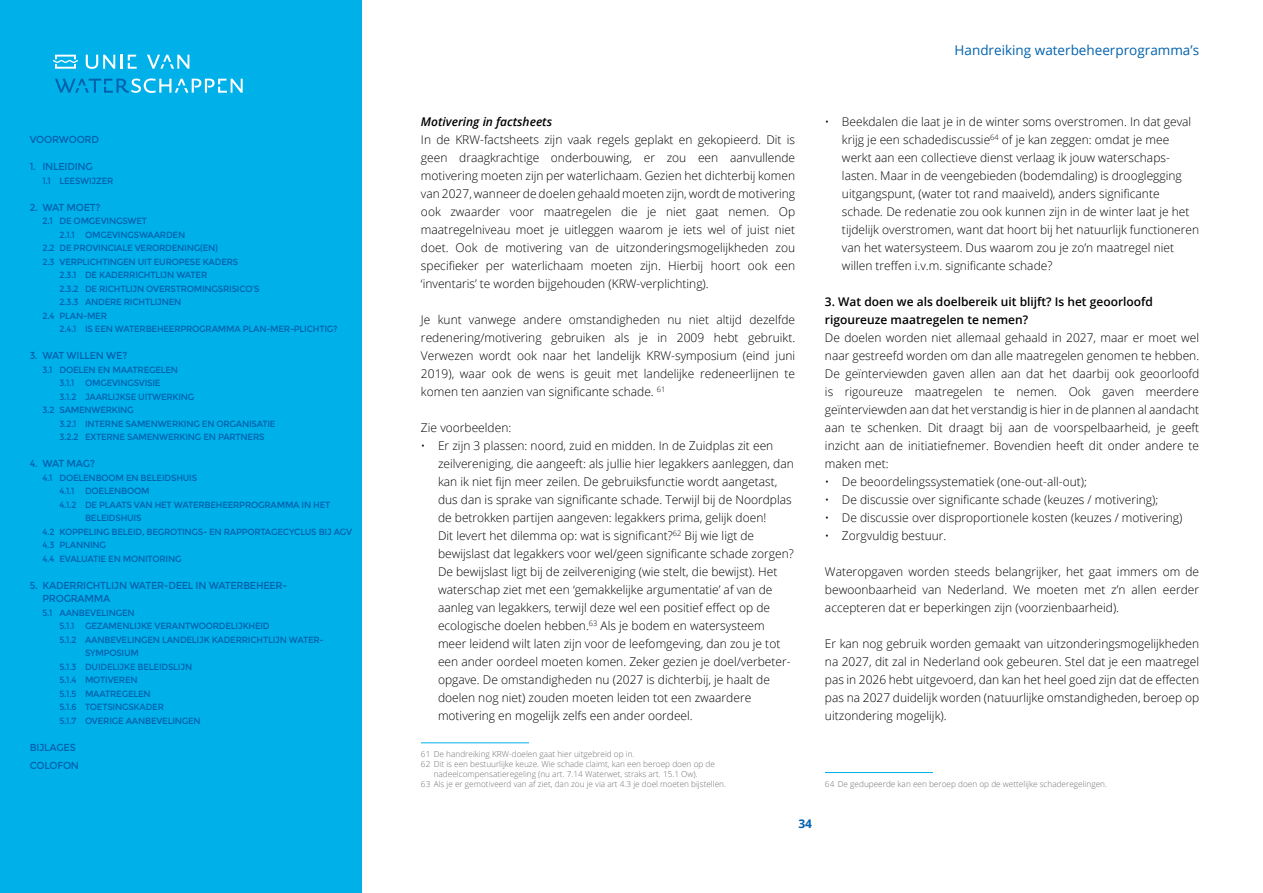
<style>
.page{position:relative;width:1263px;height:893px;background:#fff}
.page>*{position:absolute;margin:0;border:0;box-sizing:border-box;transform-origin:0 0}
.t1{font:13.5px "Open Sans";color:#0062ad}
.Leestekst{font:300 12px/18px "Open Sans";color:#000;text-align:justify}
.H3_voor_128851{font:600 12px/18px "Open Sans";color:#000}
.t2{font:italic 600 12px "Open Sans";color:#000}
.t3{font:700 12px "Open Sans";color:#0062ad}
.t4{font:10.2px/13.5px "Montserrat";letter-spacing:-.025em;color:#0062ad;scale:.96 1}
.t5{font:9px "Montserrat";letter-spacing:-.025em;color:#0062ad;scale:.96 1}
.Voetnoot{font:300 8.25px/9.9px "Open Sans";color:#6f7070;text-align:center}
.s1{font-style:italic}
</style>
<div class="page">
<div style="left:0;top:0;width:361px;height:893px;background:#00b0e9"></div>
<svg style="left:53px;top:55px;width:25px;height:14px"></svg>
<svg style="left:86px;top:55px;width:29px;height:14px"></svg>
<hr style="left:120px;top:55px;width:3px;height:14px;background:#fff">
<svg style="left:128px;top:55px;width:9px;height:14px"></svg>
<svg style="left:147px;top:55px;width:42px;height:14px"></svg>
<svg style="left:55px;top:78px;width:188px;height:15px"></svg>
<hr style="left:421px;top:742px;width:108px;height:1px;background:#00b0e9">
<hr style="left:825px;top:772px;width:108px;height:1px;background:#00b0e9">
<p class="t4" style="left:30px;top:133px;width:74px">VOORWOORD</p>
<p class="t4" style="left:30px;top:160px;width:67px">1. INLEIDING</p>
<p class="t5" style="left:43px;top:175px;width:75px">1.1 LEESWIJZER</p>
<p class="t4" style="left:30px;top:201px;width:75px">2. WAT MOET?</p>
<p class="t5" style="left:43px;top:216px;width:110px">2.1 DE OMGEVINGSWET</p>
<p class="t5" style="left:60px;top:229px;width:132px">2.1.1 OMGEVINGSWAARDEN</p>
<p class="t5" style="left:43px;top:243px;width:184px">2.2 DE PROVINCIALE VERORDENING(EN)</p>
<p class="t5" style="left:43px;top:256px;width:205px">2.3 VERPLICHTINGEN UIT EUROPESE KADERS</p>
<p class="t5" style="left:60px;top:270px;width:155px">2.3.1 DE KADERRICHTLIJN WATER</p>
<p class="t5" style="left:60px;top:283px;width:210px">2.3.2 DE RICHTLIJN OVERSTROMINGSRISICO’S</p>
<p class="t5" style="left:60px;top:297px;width:128px">2.3.3 ANDERE RICHTLIJNEN</p>
<p class="t5" style="left:43px;top:310px;width:69px">2.4 PLAN-MER</p>
<p class="t5" style="left:60px;top:324px;width:291px">2.4.1 IS EEN WATERBEHEERPROGRAMMA PLAN-MER-PLICHTIG?</p>
<p class="t4" style="left:30px;top:349px;width:103px">3. WAT WILLEN WE?</p>
<p class="t5" style="left:43px;top:364px;width:143px">3.1 DOELEN EN MAATREGELEN</p>
<p class="t5" style="left:60px;top:378px;width:107px">3.1.1 OMGEVINGSVISIE</p>
<p class="t5" style="left:60px;top:391px;width:142px">3.1.2 JAARLIJKSE UITWERKING</p>
<p class="t5" style="left:43px;top:405px;width:97px">3.2 SAMENWERKING</p>
<p class="t5" style="left:60px;top:418px;width:227px">3.2.1 INTERNE SAMENWERKING EN ORGANISATIE</p>
<p class="t5" style="left:60px;top:432px;width:215px">3.2.2 EXTERNE SAMENWERKING EN PARTNERS</p>
<p class="t4" style="left:30px;top:457px;width:69px">4. WAT MAG?</p>
<p class="t5" style="left:43px;top:472px;width:163px">4.1 DOELENBOOM EN BELEIDSHUIS</p>
<p class="t5" style="left:60px;top:486px;width:95px">4.1.1 DOELENBOOM</p>
<p class="t5" style="left:60px;top:499px;width:284px">4.1.2 DE PLAATS VAN HET WATERBEHEERPROGRAMMA IN HET</p>
<p class="t5" style="left:85px;top:513px;width:60px">BELEIDSHUIS</p>
<p class="t5" style="left:43px;top:526px;width:324px">4.2 KOPPELING BELEID, BEGROTINGS- EN RAPPORTAGECYCLUS BIJ AGV</p>
<p class="t5" style="left:43px;top:540px;width:68px">4.3 PLANNING</p>
<p class="t5" style="left:43px;top:553px;width:146px">4.4 EVALUATIE EN MONITORING</p>
<p class="t4" style="left:43px;top:579px;width:256px;text-indent:-13px">5. KADERRICHTLIJN WATER-DEEL IN WATERBEHEER-<br>PROGRAMMA</p>
<p class="t5" style="left:43px;top:607px;width:97px">5.1 AANBEVELINGEN</p>
<p class="t5" style="left:60px;top:621px;width:220px">5.1.1 GEZAMENLIJKE VERANTWOORDELIJKHEID</p>
<p class="t5" style="left:60px;top:634px;width:277px">5.1.2 AANBEVELINGEN LANDELIJK KADERRICHTLIJN WATER-</p>
<p class="t5" style="left:85px;top:648px;width:58px">SYMPOSIUM</p>
<p class="t5" style="left:60px;top:661px;width:140px">5.1.3 DUIDELIJKE BELEIDSLIJN</p>
<p class="t5" style="left:60px;top:675px;width:83px">5.1.4 MOTIVEREN</p>
<p class="t5" style="left:60px;top:688px;width:97px">5.1.5 MAATREGELEN</p>
<p class="t5" style="left:60px;top:702px;width:110px">5.1.6 TOETSINGSKADER</p>
<p class="t5" style="left:60px;top:715px;width:149px">5.1.7 OVERIGE AANBEVELINGEN</p>
<p class="t4" style="left:30px;top:738px;width:53px;line-height:18px">BIJLAGES<br>COLOFON</p>
<p class="t1" style="left:954px;top:40px;width:246px">Handreiking waterbeheerprogramma’s</p>
<h4 class="t2" style="left:421px;top:113px;width:133px">Motivering in factsheets</h4>
<p class="Leestekst" style="left:421px;top:130px;width:376px">In de KRW-factsheets zijn vaak regels geplakt en gekopieerd. Dit is geen draagkrachtige onderbouwing, er zou een aanvullende motivering moeten zijn per waterlichaam. Gezien het dichterbij komen van 2027, wanneer de doelen gehaald moeten zijn, wordt de motivering ook zwaarder voor maatregelen die je niet gaat nemen. Op maatregelniveau moet je uitleggen waarom je iets wel of juist niet doet. Ook de motivering van de uitzonderingsmogelijkheden zou specifieker per waterlichaam moeten zijn. Hierbij hoort ook een ‘inventaris’ te worden bijgehouden (KRW-verplichting).</p>
<p class="Leestekst" style="left:421px;top:310px;width:376px">Je kunt vanwege andere omstandigheden nu niet altijd dezelfde redenering/motivering gebruiken als je in 2009 hebt gebruikt.<br>Verwezen wordt ook naar het landelijk KRW-symposium (eind juni 2019), waar ook de wens is geuit met landelijke redeneerlijnen te komen ten aanzien van significante schade. <sup>61</sup></p>
<p class="Leestekst" style="left:421px;top:418px;width:92px">Zie voorbeelden:</p>
<p class="Leestekst" style="left:438px;top:436px;width:357px;text-align:left;text-indent:-17px">• Er zijn 3 plassen: noord, zuid en midden. In de Zuidplas zit een zeilvereniging, die aangeeft: als jullie hier legakkers aanleggen, dan kan ik niet fijn meer zeilen. De gebruiksfunctie wordt aangetast, dus dan is sprake van significante schade. Terwijl bij de Noordplas de betrokken partijen aangeven: legakkers prima, gelijk doen!<br>Dit levert het dilemma op: wat is significant?<sup>62</sup> Bij wie ligt de bewijslast dat legakkers voor wel/geen significante schade zorgen?<br>De bewijslast ligt bij de zeilvereniging (wie stelt, die bewijst). Het waterschap ziet met een ‘gemakkelijke argumentatie’ af van de aanleg van legakkers, terwijl deze wel een positief effect op de ecologische doelen hebben.<sup>63</sup> Als je bodem en watersysteem meer leidend wilt laten zijn voor de leefomgeving, dan zou je tot een ander oordeel moeten komen. Zeker gezien je doel/verbeter&shy;opgave. De omstandigheden nu (2027 is dichterbij, je haalt de doelen nog niet) zouden moeten leiden tot een zwaardere motivering en mogelijk zelfs een ander oordeel.</p>
<p class="Voetnoot" style="left:421px;top:749px;width:215px">61 De handreiking KRW-doelen gaat hier uitgebreid op in.</p>
<p class="Voetnoot" style="left:421px;top:759px;width:295px">62 Dit is een bestuurlijke keuze. Wie schade claimt, kan een beroep doen op de nadeelcompensatieregeling (nu art. 7.14 Waterwet, straks art. 15.1 Ow).</p>
<p class="Voetnoot" style="left:421px;top:778px;width:307px">63 Als je er gemotiveerd van af ziet, dan zou je via art 4.3 je doel moeten bijstellen.</p>
<p class="t3" style="left:798px;top:815px;width:15px">34</p>
<p class="Leestekst" style="left:842px;top:112px;width:359px;text-align:left;text-indent:-17px">• Beekdalen die laat je in de winter soms overstromen. In dat geval krijg je een schadediscussie<sup>64</sup> of je kan zeggen: omdat je mee werkt aan een collectieve dienst verlaag ik jouw waterschaps&shy;lasten. Maar in de veengebieden (bodemdaling) is drooglegging uitgangspunt, (water tot rand maaiveld), anders significante schade<span class="s1">.</span> De redenatie zou ook kunnen zijn in de winter laat je het tijdelijk overstromen, want dat hoort bij het natuurlijk functioneren van het watersysteem. Dus waarom zou je zo’n maatregel niet willen treffen i.v.m. significante schade?</p>
<p class="H3_voor_128851" style="left:825px;top:292px;width:330px">3. Wat doen we als doelbereik uit blijft? Is het geoorloofd rigoureuze maatregelen te nemen?</p>
<p class="Leestekst" style="left:825px;top:328px;width:376px">De doelen worden niet allemaal gehaald in 2027, maar er moet wel naar gestreefd worden om dan alle maatregelen genomen te hebben.<br>De geïnterviewden gaven allen aan dat het daarbij ook geoorloofd is rigoureuze maatregelen te nemen. Ook gaven meerdere geïnterviewden aan dat het verstandig is hier in de plannen al aandacht aan te schenken. Dit draagt bij aan de voorspelbaarheid, je geeft inzicht aan de initiatiefnemer. Bovendien heeft dit onder andere te maken met:</p>
<p class="Leestekst" style="left:825px;top:472px;width:263px">• De beoordelingssystematiek (one-out-all-out);</p>
<p class="Leestekst" style="left:825px;top:490px;width:335px">• De discussie over significante schade (keuzes / motivering);</p>
<p class="Leestekst" style="left:825px;top:508px;width:359px">• De discussie over disproportionele kosten (keuzes / motivering)</p>
<p class="Leestekst" style="left:825px;top:526px;width:123px">• Zorgvuldig bestuur.</p>
<p class="Leestekst" style="left:825px;top:562px;width:376px">Wateropgaven worden steeds belangrijker, het gaat immers om de bewoonbaarheid van Nederland. We moeten met z’n allen eerder accepteren dat er beperkingen zijn (voorzienbaarheid).</p>
<p class="Leestekst" style="left:825px;top:634px;width:376px">Er kan nog gebruik worden gemaakt van uitzonderingsmogelijkheden na 2027, dit zal in Nederland ook gebeuren. Stel dat je een maatregel pas in 2026 hebt uitgevoerd, dan kan het heel goed zijn dat de effecten pas na 2027 duidelijk worden (natuurlijke omstandigheden, beroep op uitzondering mogelijk).</p>
<p class="Voetnoot" style="left:825px;top:778px;width:284px">64 De gedupeerde kan een beroep doen op de wettelijke schaderegelingen.</p>
</div>
